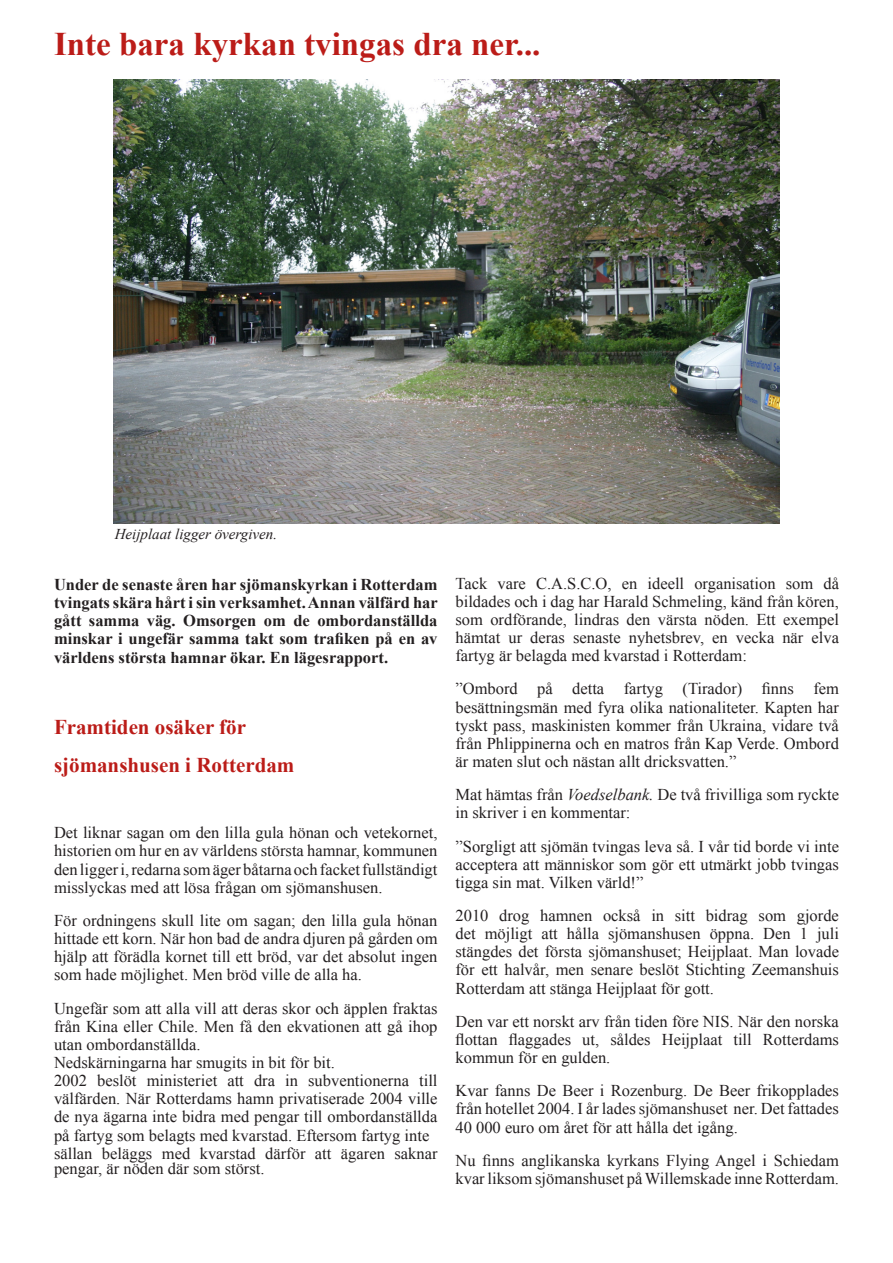
<style>
.page{position:relative;width:893px;height:1263px;background:#fff}
.page>*{position:absolute;margin:0;border:0;box-sizing:border-box;transform-origin:0 0}
.t1{font:700 33px "Times New Roman";color:#bb1c18}
.t2{font:700 21px "Times New Roman";color:#bb1c18}
.t3{font:16.5px/18.1px "Times New Roman";color:#231f20;text-align:justify}
.t4{font:700 16.5px/18.1px "Times New Roman";color:#231f20;text-align:justify}
.t5{font:italic 15px "Times New Roman";color:#231f20}
.s1{font-style:italic}
</style>
<div class="page">
<img style="left:114px;top:80px;width:665px;height:444px">
<p class="t1" style="left:54px;top:21px;width:488px">Inte bara kyrkan tvingas dra ner...</p>
<p class="t5" style="left:115px;top:523px;width:164px">Heijplaat ligger övergiven.</p>
<p class="t4" style="left:54px;top:575px;width:385px">Under de senaste åren har sjömanskyrkan i Rotterdam tvingats skära hårt i sin verksamhet. Annan välfärd har gått samma väg. Omsorgen om de ombordanställda minskar i ungefär samma takt som trafiken på en av världens största hamnar ökar. En lägesrapport.</p>
<p class="t2" style="left:54px;top:712px;width:194px">Framtiden osäker för</p>
<p class="t2" style="left:54px;top:750px;width:242px">sjömanshusen i Rotterdam</p>
<p class="t3" style="left:54px;top:823px;width:385px">Det liknar sagan om den lilla gula hönan och vetekornet, historien om hur en av världens största hamnar, kommunen den ligger i, redarna som äger båtarna och facket fullständigt misslyckas med att lösa frågan om sjömanshusen.</p>
<p class="t3" style="left:54px;top:911px;width:385px">För ordningens skull lite om sagan; den lilla gula hönan hittade ett korn. När hon bad de andra djuren på gården om hjälp att förädla kornet till ett bröd, var det absolut ingen som hade möjlighet. Men bröd ville de alla ha.</p>
<p class="t3" style="left:54px;top:999px;width:385px">Ungefär som att alla vill att deras skor och äpplen fraktas från Kina eller Chile. Men få den ekvationen att gå ihop utan ombordanställda.</p>
<p class="t3" style="left:54px;top:1053px;width:282px">Nedskärningarna har smugits in bit för bit.</p>
<p class="t3" style="left:54px;top:1071px;width:385px">2002 beslöt ministeriet att dra in subventionerna till välfärden. När Rotterdams hamn privatiserade 2004 ville de nya ägarna inte bidra med pengar till ombordanställda på fartyg som belagts med kvarstad. Eftersom fartyg inte</p>
<p class="t3" style="left:54px;top:1145px;width:385px;line-height:15.1px">sällan beläggs med kvarstad därför att ägaren saknar pengar, är nöden där som störst.</p>
<p class="t3" style="left:455px;top:574px;width:385px">Tack vare C.A.S.C.O, en ideell organisation som då bildades och i dag har Harald Schmeling, känd från kören, som ordförande, lindras den värsta nöden. Ett exempel hämtat ur deras senaste nyhetsbrev, en vecka när elva fartyg är belagda med kvarstad i Rotterdam:</p>
<p class="t3" style="left:455px;top:680px;width:385px">”Ombord på detta fartyg (Tirador) finns fem besättningsmän med fyra olika nationaliteter. Kapten har tyskt pass, maskinisten kommer från Ukraina, vidare två från Phlippinerna och en matros från Kap Verde. Ombord är maten slut och nästan allt dricksvatten.”</p>
<p class="t3" style="left:455px;top:785px;width:385px">Mat hämtas från <span class="s1">Voedselbank.</span> De två frivilliga som ryckte in skriver i en kommentar:</p>
<p class="t3" style="left:455px;top:837px;width:385px">”Sorgligt att sjömän tvingas leva så. I vår tid borde vi inte acceptera att människor som gör ett utmärkt jobb tvingas tigga sin mat. Vilken värld!”</p>
<p class="t3" style="left:455px;top:906px;width:385px">2010 drog hamnen också in sitt bidrag som gjorde det möjligt att hålla sjömanshusen öppna. Den 1 juli stängdes det första sjömanshuset; Heijplaat. Man lovade för ett halvår, men senare beslöt Stichting Zeemanshuis Rotterdam att stänga Heijplaat för gott.</p>
<p class="t3" style="left:455px;top:1012px;width:385px">Den var ett norskt arv från tiden före NIS. När den norska flottan flaggades ut, såldes Heijplaat till Rotterdams kommun för en gulden.</p>
<p class="t3" style="left:455px;top:1081px;width:385px">Kvar fanns De Beer i Rozenburg. De Beer frikopplades från hotellet 2004. I år lades sjömanshuset ner. Det fattades 40 000 euro om året för att hålla det igång.</p>
<p class="t3" style="left:455px;top:1151px;width:385px">Nu finns anglikanska kyrkans Flying Angel i Schiedam kvar liksom sjömanshuset på Willemskade inne Rotterdam.</p>
</div>
